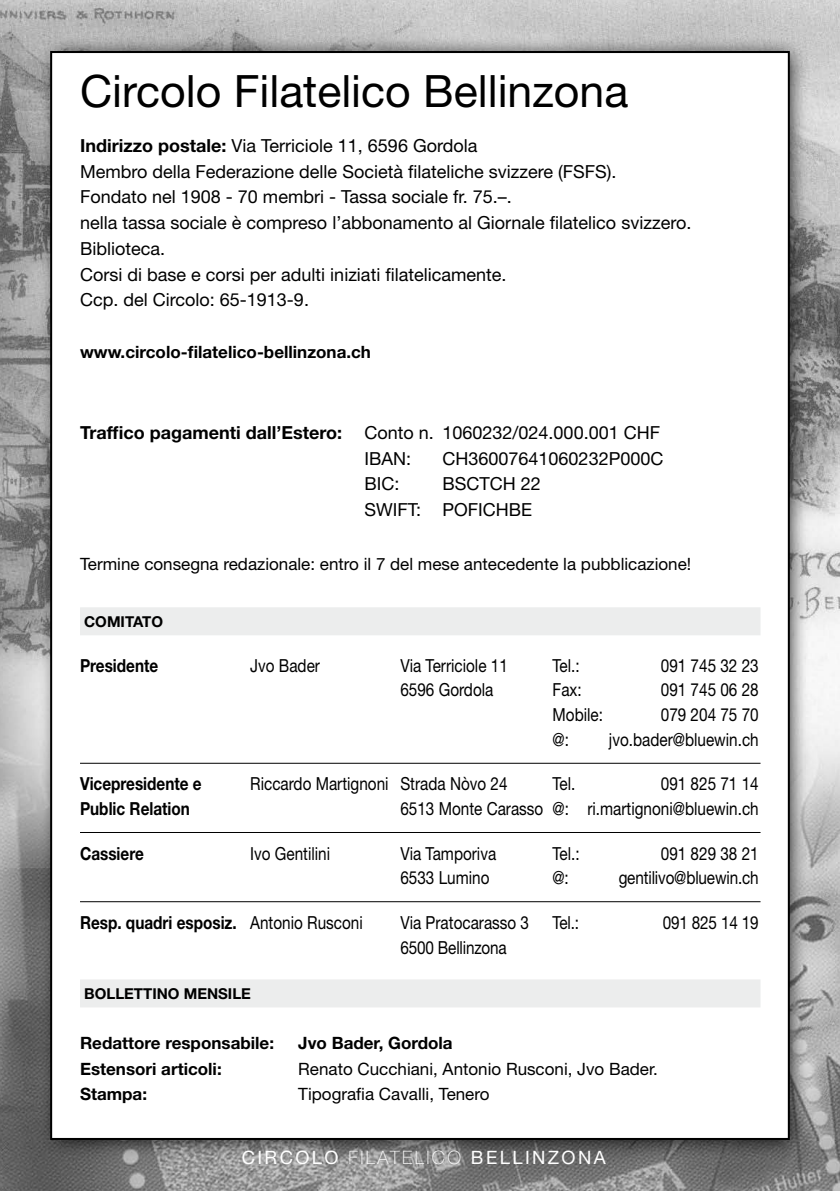
<style>
.page{position:relative;width:840px;height:1191px;background:#fff}
.page>*{position:absolute;margin:0;border:0;box-sizing:border-box;transform-origin:0 0}
.t1{font:44.6px "Helvetica Neue LT Std";color:#000}
.t2{font:18.4px "Helvetica Neue LT Std";letter-spacing:.13em;color:#fff}
.t3{font:18px/25.8px "Helvetica Neue LT Std";color:#000}
.t4{font:18px "Helvetica Neue LT Std";color:#000;scale:.85 1}
.t5{font:700 18px "Helvetica Neue LT Std";color:#000;scale:.85 1}
.t6{font:17px "Helvetica Neue LT Std";color:#000}
.t7{font:700 17px "Helvetica Neue LT Std";color:#000}
.t8{font:700 15px "Helvetica Neue LT Std";color:#000}
.s1{font-weight:700}
.s2{font-weight:400}
.s3{font-weight:100}
</style>
<div class="page">
<img style="left:0;top:0;width:839px;height:1191px">
<div style="left:51px;top:52px;width:737px;height:1087px;background:#fff"></div>
<div style="left:80px;top:607px;width:680px;height:28px;background:#eceded"></div>
<hr style="left:80px;top:762px;width:680px;height:1px;background:#000">
<hr style="left:80px;top:832px;width:680px;height:1px;background:#000">
<hr style="left:80px;top:901px;width:680px;height:1px;background:#000">
<div style="left:80px;top:979px;width:680px;height:28px;background:#eceded"></div>
<h1 class="t1" style="left:80px;top:65px;width:549px">Circolo Filatelico Bellinzona</h1>
<p class="t3" style="left:80px;top:132px;width:612px"><span class="s1">Indirizzo postale:</span> Via Terriciole 11, 6596 Gordola<br>Membro della Federazione delle Società filateliche svizzere (FSFS).<br>Fondato nel 1908 - 70 membri - Tassa sociale fr. 75.–.<br>nella tassa sociale è compreso l’abbonamento al Giornale filatelico svizzero.<br>Biblioteca.<br>Corsi di base e corsi per adulti iniziati filatelicamente.<br>Ccp. del Circolo: 65-1913-9.</p>
<p class="t7" style="left:80px;top:341px;width:292px">www.circolo-filatelico-bellinzona.ch</p>
<p class="t3" style="left:364px;top:419px;width:297px;text-indent:-284px"><span class="s1">Traffico pagamenti dall’Estero:</span> Conto n. 1060232/024.000.001 CHF<br>IBAN:</p>
<p class="t3" style="left:442px;top:445px;width:222px">CH36007641060232P000C</p>
<p class="t3" style="left:364px;top:471px;width:178px;text-indent:78px">BSCTCH 22<br>SWIFT: POFICHBE</p>
<p class="t3" style="left:364px;top:471px;width:36px">BIC:</p>
<p class="t6" style="left:80px;top:553px;width:612px">Termine consegna redazionale: entro il 7 del mese antecedente la pubblicazione!</p>
<p class="t8" style="left:84px;top:612px;width:80px">COMITATO</p>
<p class="t5" style="left:80px;top:654px;width:93px">Presidente</p>
<p class="t4" style="left:250px;top:654px;width:84px">Jvo Bader</p>
<p class="t4" style="left:400px;top:654px;width:128px">Via Terriciole 11</p>
<p class="t4" style="left:552px;top:654px;width:34px">Tel.:</p>
<p class="t4" style="left:660px;top:654px;width:117px">091 745 32 23</p>
<p class="t4" style="left:400px;top:679px;width:111px">6596 Gordola</p>
<p class="t4" style="left:552px;top:679px;width:36px">Fax:</p>
<p class="t4" style="left:660px;top:679px;width:117px">091 745 06 28</p>
<p class="t4" style="left:552px;top:704px;width:61px">Mobile:</p>
<p class="t4" style="left:660px;top:704px;width:117px">079 204 75 70</p>
<p class="t4" style="left:552px;top:728px;width:21px">@:</p>
<p class="t4" style="left:608px;top:728px;width:178px">jvo.bader@bluewin.ch</p>
<p class="t5" style="left:80px;top:773px;width:144px">Vicepresidente e</p>
<p class="t4" style="left:250px;top:773px;width:304px">Riccardo Martignoni Strada Nòvo 24</p>
<p class="t4" style="left:552px;top:773px;width:29px">Tel.</p>
<p class="t4" style="left:660px;top:773px;width:117px">091 825 71 14</p>
<p class="t5" style="left:80px;top:797px;width:131px">Public Relation</p>
<p class="t4" style="left:400px;top:798px;width:423px">6513 Monte Carasso @: ri.martignoni@bluewin.ch</p>
<p class="t5" style="left:80px;top:842px;width:76px">Cassiere</p>
<p class="t4" style="left:250px;top:842px;width:95px">Ivo Gentilini</p>
<p class="t4" style="left:400px;top:842px;width:114px">Via Tamporiva</p>
<p class="t4" style="left:552px;top:842px;width:34px">Tel.:</p>
<p class="t4" style="left:660px;top:842px;width:117px">091 829 38 21</p>
<p class="t4" style="left:400px;top:867px;width:106px">6533 Lumino</p>
<p class="t4" style="left:552px;top:867px;width:21px">@:</p>
<p class="t4" style="left:618px;top:867px;width:166px">gentilivo@bluewin.ch</p>
<p class="t5" style="left:80px;top:911px;width:334px">Resp. quadri esposiz. <span class="s2">Antonio Rusconi</span></p>
<p class="t4" style="left:400px;top:911px;width:153px">Via Pratocarasso 3</p>
<p class="t4" style="left:552px;top:911px;width:33px">Tel.:</p>
<p class="t4" style="left:662px;top:911px;width:114px">091 825 14 19</p>
<p class="t4" style="left:400px;top:936px;width:127px">6500 Bellinzona</p>
<p class="t8" style="left:84px;top:984px;width:168px">BOLLETTINO MENSILE</p>
<p class="t7" style="left:80px;top:1032px;width:195px">Redattore responsabile:</p>
<p class="t7" style="left:298px;top:1032px;width:156px">Jvo Bader, Gordola</p>
<p class="t7" style="left:80px;top:1058px;width:143px">Estensori articoli:</p>
<p class="t6" style="left:298px;top:1058px;width:361px">Renato Cucchiani, Antonio Rusconi, Jvo Bader.</p>
<p class="t7" style="left:80px;top:1083px;width:69px">Stampa:</p>
<p class="t6" style="left:298px;top:1084px;width:193px">Tipografia Cavalli, Tenero</p>
<p class="t2" style="left:241px;top:1146px;width:365px">CIRCOLO <span class="s3">FILATELICO</span> BELLINZONA</p>
</div>
